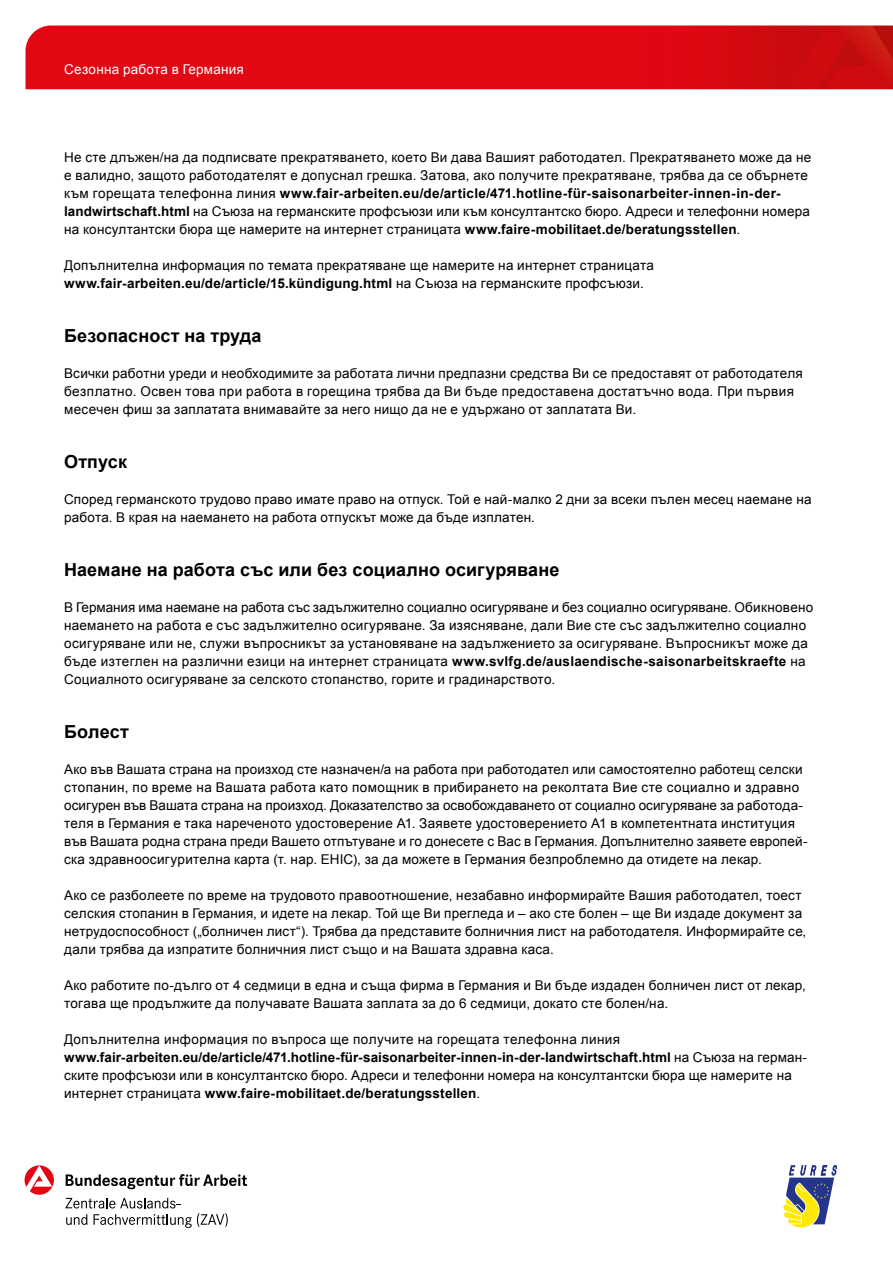
<style>
.page{position:relative;width:893px;height:1263px;background:#fff}
.page>*{position:absolute;margin:0;border:0;box-sizing:border-box;transform-origin:0 0}
.t1{font:700 18px "Arial";letter-spacing:.005em;color:#000}
.t2{font:13.5px/18px "Arial";letter-spacing:.015em;color:#000}
.t3{font:13.5px "Arial";letter-spacing:.02em;color:#fff}
.s1{font-weight:700}
</style>
<div class="page">
<img style="left:26px;top:26px;width:867px;height:63px">
<svg style="left:66px;top:1174px;width:181px;height:15px"></svg>
<svg style="left:25px;top:1165px;width:29px;height:30px"></svg>
<svg style="left:66px;top:1198px;width:162px;height:30px"></svg>
<svg style="left:783px;top:1165px;width:54px;height:62px"></svg>
<p class="t3" style="left:64px;top:61px;width:181px">Сезонна работа в Германия</p>
<p class="t2" style="left:64px;top:148px;width:749px">Не сте длъжен/на да подписвате прекратяването, което Ви дава Вашият работодател. Прекратяването може да не е валидно, защото работодателят е допуснал грешка. Затова, ако получите прекратяване, трябва да се обърнете към горещата телефонна линия <span class="s1">www.fair-arbeiten.eu/de/article/471.hotline-für-saisonarbeiter-innen-in-der&shy;landwirtschaft.html</span> на Съюза на германските профсъюзи или към консултантско бюро. Адреси и телефонни номера на консултантски бюра ще намерите на интернет страницата <span class="s1">www.faire-mobilitaet.de/beratungsstellen</span>.</p>
<p class="t2" style="left:64px;top:256px;width:591px">Допълнителна информация по темата прекратяване ще намерите на интернет страницата <span class="s1">www.fair-arbeiten.eu/de/article/15.kündigung.html</span> на Съюза на германските профсъюзи.</p>
<h1 class="t1" style="left:64px;top:324px;width:199px">Безопасност на труда</h1>
<p class="t2" style="left:64px;top:364px;width:740px">Всички работни уреди и необходимите за работата лични предпазни средства Ви се предоставят от работодателя безплатно. Освен това при работа в горещина трябва да Ви бъде предоставена достатъчно вода. При първия месечен фиш за заплатата внимавайте за него нищо да не е удържано от заплатата Ви.</p>
<h1 class="t1" style="left:64px;top:450px;width:64px">Отпуск</h1>
<p class="t2" style="left:64px;top:490px;width:749px">Според германското трудово право имате право на отпуск. Той е най-малко 2 дни за всеки пълен месец наемане на работа. В края на наемането на работа отпускът може да бъде изплатен.</p>
<h1 class="t1" style="left:64px;top:558px;width:497px">Наемане на работа със или без социално осигуряване</h1>
<p class="t2" style="left:64px;top:598px;width:751px">В Германия има наемане на работа със задължително социално осигуряване и без социално осигуряване. Обикновено наемането на работа е със задължително осигуряване. За изясняване, дали Вие сте със задължително социално осигуряване или не, служи въпросникът за установяване на задължението за осигуряване. Въпросникът може да бъде изтеглен на различни езици на интернет страницата <span class="s1">www.svlfg.de/auslaendische-saisonarbeitskraefte</span> на Социалното осигуряване за селското стопанство, горите и градинарството.</p>
<h1 class="t1" style="left:64px;top:720px;width:66px">Болест</h1>
<p class="t2" style="left:64px;top:760px;width:745px">Ако във Вашата страна на произход сте назначен/а на работа при работодател или самостоятелно работещ селски стопанин, по време на Вашата работа като помощник в прибирането на реколтата Вие сте социално и здравно осигурен във Вашата страна на произход. Доказателство за освобождаването от социално осигуряване за работода&shy;теля в Германия е така нареченото удостоверение A1. Заявете удостоверението A1 в компетентната институция във Вашата родна страна преди Вашето отпътуване и го донесете с Вас в Германия. Допълнително заявете европей&shy;ска здравноосигурителна карта (т. нар. EHIC), за да можете в Германия безпроблемно да отидете на лекар.</p>
<p class="t2" style="left:64px;top:886px;width:744px">Ако се разболеете по време на трудовото правоотношение, незабавно информирайте Вашия работодател, тоест селския стопанин в Германия, и идете на лекар. Той ще Ви прегледа и – ако сте болен – ще Ви издаде документ за нетрудоспособност („болничен лист“). Трябва да представите болничния лист на работодателя. Информирайте се, дали трябва да изпратите болничния лист също и на Вашата здравна каса.</p>
<p class="t2" style="left:64px;top:976px;width:743px">Ако работите по-дълго от 4 седмици в една и съща фирма в Германия и Ви бъде издаден болничен лист от лекар, тогава ще продължите да получавате Вашата заплата за до 6 седмици, докато сте болен/на.</p>
<p class="t2" style="left:64px;top:1030px;width:744px">Допълнителна информация по въпроса ще получите на горещата телефонна линия <span class="s1">www.fair-arbeiten.eu/de/article/471.hotline-für-saisonarbeiter-innen-in-der-landwirtschaft.html</span> на Съюза на герман&shy;ските профсъюзи или в консултантско бюро. Адреси и телефонни номера на консултантски бюра ще намерите на интернет страницата <span class="s1">www.faire-mobilitaet.de/beratungsstellen</span>.</p>
</div>
